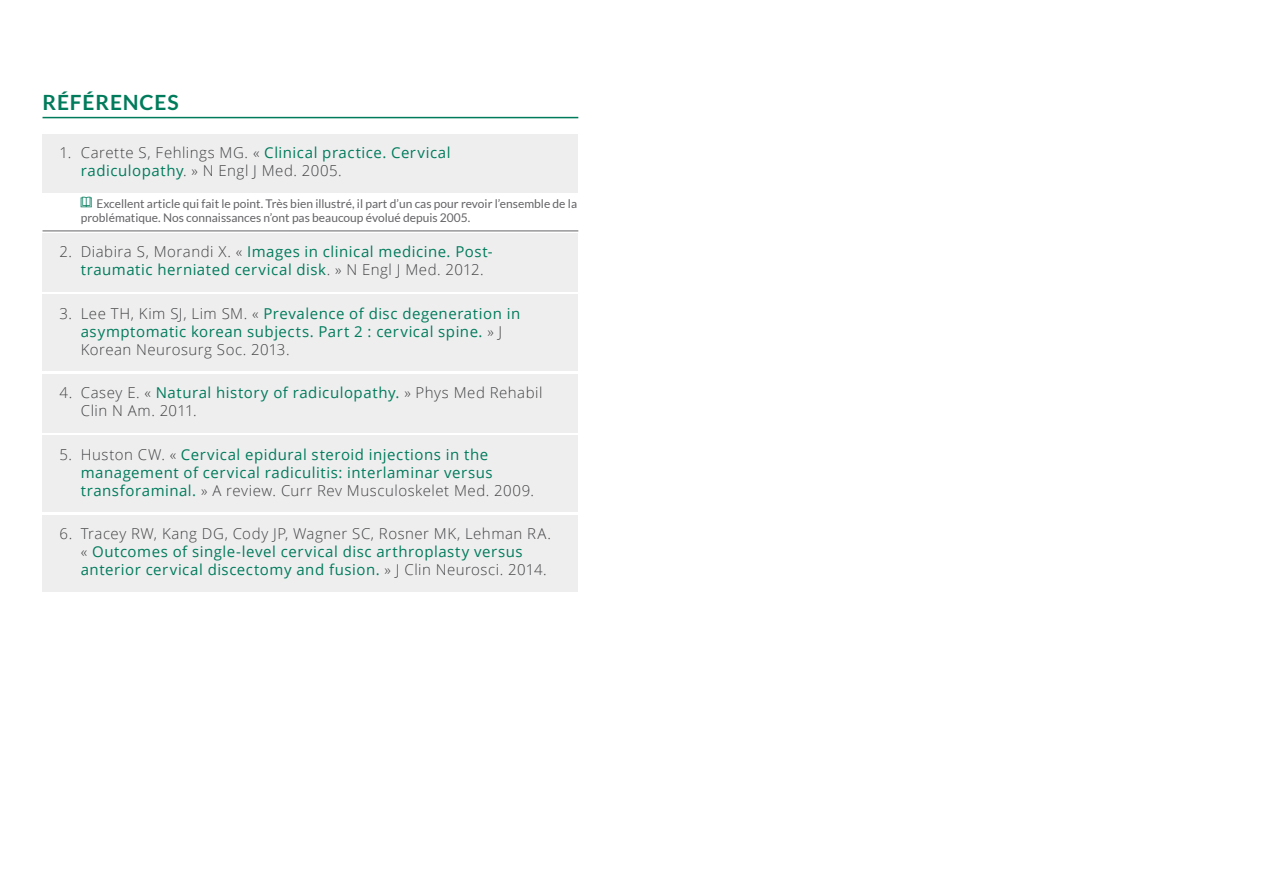
<style>
.page{position:relative;width:1263px;height:893px;background:#fff}
.page>*{position:absolute;margin:0;border:0;box-sizing:border-box;transform-origin:0 0}
.Titre_1{font:700 21px "Lato";letter-spacing:.04em;color:#007b5b}
.t1{font:15px/18px "Open Sans";letter-spacing:.035em;color:#007b5b}
.t2{font:300 15px/18px "Open Sans";letter-spacing:.03em;color:#414243}
.t3{font:12px/14.4px "Lato";color:#636366}
.s1{font-weight:400;color:#007b5b}
.s2{font-family:"Holo Lens MDL2 Assets";color:#007b5b}
.s3{font-weight:300;color:#414243}
</style>
<div class="page">
<hr style="left:43px;top:117px;width:535px;height:1px;background:#007b5b">
<div style="left:43px;top:134px;width:535px;height:59px;background:#eeeeef"></div>
<hr style="left:43px;top:231px;width:535px;height:1px;background:#636366">
<div style="left:43px;top:233px;width:535px;height:58px;background:#eeeeef"></div>
<div style="left:43px;top:294px;width:535px;height:77px;background:#eeeeef"></div>
<div style="left:43px;top:374px;width:535px;height:58px;background:#eeeeef"></div>
<div style="left:43px;top:435px;width:535px;height:77px;background:#eeeeef"></div>
<div style="left:43px;top:515px;width:535px;height:76px;background:#eeeeef"></div>
<p class="Titre_1" style="left:43px;top:91px;width:138px">RÉFÉRENCES</p>
<p class="t2" style="left:81px;top:143px;width:371px;text-indent:-21px">1. Carette S, Fehlings MG. « <span class="s1">Clinical practice. Cervical radiculopathy</span>. » N Engl J Med. 2005.</p>
<p class="t3" style="left:81px;top:196px;width:498px"><span class="s2">/</span> Excellent article qui fait le point. Très bien illustré, il part d’un cas pour revoir l’ensemble de la problématique. Nos connaissances n’ont pas beaucoup évolué depuis 2005.</p>
<p class="t1" style="left:81px;top:242px;width:413px;text-indent:-21px"><span class="s3">2. Diabira S, Morandi X. «</span> Images in clinical medicine. Post&shy;traumatic herniated cervical disk<span class="s3">. » N Engl J Med. 2012.</span></p>
<p class="t1" style="left:81px;top:304px;width:441px;text-indent:-21px"><span class="s3">3. Lee TH, Kim SJ, Lim SM. «</span> Prevalence of disc degeneration in asymptomatic korean subjects. Part 2 : cervical spine. <span class="s3">» J<br>Korean Neurosurg Soc. 2013.</span></p>
<p class="t2" style="left:81px;top:383px;width:463px;text-indent:-21px">4. Casey E. « <span class="s1">Natural history of radiculopathy.</span> » Phys Med Rehabil<br>Clin N Am. 2011.</p>
<p class="t1" style="left:81px;top:445px;width:455px;text-indent:-21px"><span class="s3">5. Huston CW. «</span> Cervical epidural steroid injections in the management of cervical radiculitis: interlaminar versus transforaminal. <span class="s3">» A review. Curr Rev Musculoskelet Med. 2009.</span></p>
<p class="t1" style="left:81px;top:524px;width:472px;text-indent:-21px"><span class="s3">6. Tracey RW, Kang DG, Cody JP, Wagner SC, Rosner MK, Lehman RA. «</span> Outcomes of single-level cervical disc arthroplasty versus anterior cervical discectomy and fusion. <span class="s3">» J Clin Neurosci. 2014.</span></p>
</div>
